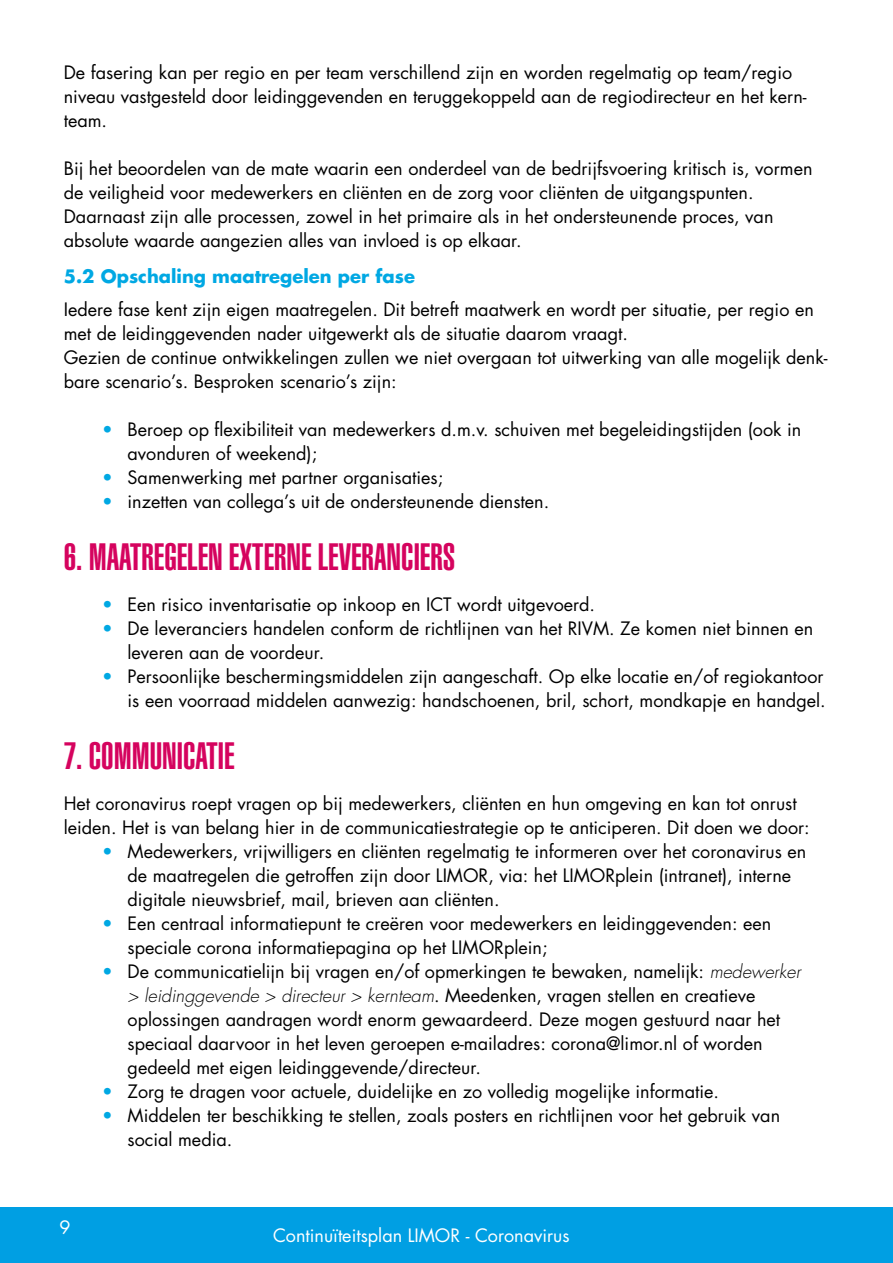
<style>
.page{position:relative;width:893px;height:1263px;background:#fff}
.page>*{position:absolute;margin:0;border:0;box-sizing:border-box;transform-origin:0 0}
.t1{font:37.5px "Helvetica LT Std Ultra Comp";color:#d5035e}
.t2{font:18px/24px "Futura Std";color:#000}
.t3{font:18px "Futura Std";color:#fff}
.t4{font:700 18px "Futura Std";color:#00a8e3}
.s1{color:#00a8e3}
.s2{font-weight:300;font-style:italic}
</style>
<div class="page">
<div style="left:0;top:1208px;width:893px;height:55px;background:#009fe3"></div>
<p class="t2" style="left:64px;top:60px;width:744px">De fasering kan per regio en per team verschillend zijn en worden regelmatig op team/regio niveau vastgesteld door leidinggevenden en teruggekoppeld aan de regiodirecteur en het kern&shy;team.</p>
<p class="t2" style="left:64px;top:156px;width:750px">Bij het beoordelen van de mate waarin een onderdeel van de bedrijfsvoering kritisch is, vormen de veiligheid voor medewerkers en cliënten en de zorg voor cliënten de uitgangspunten.<br>Daarnaast zijn alle processen, zowel in het primaire als in het ondersteunende proces, van absolute waarde aangezien alles van invloed is op elkaar.</p>
<p class="t4" style="left:64px;top:265px;width:353px">5.2 Opschaling maatregelen per fase</p>
<p class="t2" style="left:64px;top:297px;width:765px">Iedere fase kent zijn eigen maatregelen. Dit betreft maatwerk en wordt per situatie, per regio en met de leidinggevenden nader uitgewerkt als de situatie daarom vraagt.<br>Gezien de continue ontwikkelingen zullen we niet overgaan tot uitwerking van alle mogelijk denk&shy;bare scenario’s. Besproken scenario’s zijn:</p>
<p class="t2" style="left:128px;top:417px;width:675px;text-indent:-26px"><span class="s1">•</span> Beroep op flexibiliteit van medewerkers d.m.v. schuiven met begeleidingstijden (ook in avonduren of weekend);</p>
<p class="t2" style="left:102px;top:465px;width:343px"><span class="s1">•</span> Samenwerking met partner organisaties;</p>
<p class="t2" style="left:102px;top:489px;width:449px"><span class="s1">•</span> inzetten van collega’s uit de ondersteunende diensten.</p>
<h1 class="t1" style="left:64px;top:535px;width:393px">6. MAATREGELEN EXTERNE LEVERANCIERS</h1>
<p class="t2" style="left:102px;top:592px;width:495px"><span class="s1">•</span> Een risico inventarisatie op inkoop en ICT wordt uitgevoerd.</p>
<p class="t2" style="left:128px;top:616px;width:687px;text-indent:-26px"><span class="s1">•</span> De leveranciers handelen conform de richtlijnen van het RIVM. Ze komen niet binnen en leveren aan de voordeur.</p>
<p class="t2" style="left:102px;top:664px;width:725px;text-align:right"><span class="s1">•</span> Persoonlijke beschermingsmiddelen zijn aangeschaft. Op elke locatie en/of regiokantoor is een voorraad middelen aanwezig: handschoenen, bril, schort, mondkapje en handgel.</p>
<h1 class="t1" style="left:64px;top:734px;width:172px">7. COMMUNICATIE</h1>
<p class="t2" style="left:64px;top:792px;width:747px">Het coronavirus roept vragen op bij medewerkers, cliënten en hun omgeving en kan tot onrust leiden. Het is van belang hier in de communicatiestrategie op te anticiperen. Dit doen we door:</p>
<p class="t2" style="left:128px;top:839px;width:680px;text-indent:-26px"><span class="s1">•</span> Medewerkers, vrijwilligers en cliënten regelmatig te informeren over het coronavirus en de maatregelen die getroffen zijn door LIMOR, via: het LIMORplein (intranet), interne digitale nieuwsbrief, mail, brieven aan cliënten.</p>
<p class="t2" style="left:128px;top:911px;width:645px;text-indent:-26px"><span class="s1">•</span> Een centraal informatiepunt te creëren voor medewerkers en leidinggevenden: een speciale corona informatiepagina op het LIMORplein;</p>
<p class="t2" style="left:128px;top:959px;width:675px;text-indent:-26px"><span class="s1">•</span> De communicatielijn bij vragen en/of opmerkingen te bewaken, namelijk: <span class="s2">medewerker &gt; leidinggevende &gt; directeur &gt; kernteam</span>. Meedenken, vragen stellen en creatieve oplossingen aandragen wordt enorm gewaardeerd. Deze mogen gestuurd naar het speciaal daarvoor in het leven geroepen e-mailadres: corona@limor.nl of worden gedeeld met eigen leidinggevende/directeur.</p>
<p class="t2" style="left:102px;top:1079px;width:619px"><span class="s1">•</span> Zorg te dragen voor actuele, duidelijke en zo volledig mogelijke informatie.</p>
<p class="t2" style="left:128px;top:1103px;width:654px;text-indent:-26px"><span class="s1">•</span> Middelen ter beschikking te stellen, zoals posters en richtlijnen voor het gebruik van social media.</p>
<p class="t3" style="left:60px;top:1216px;width:13px">9</p>
<p class="t3" style="left:273px;top:1223px;width:298px">Continuïteitsplan LIMOR - Coronavirus</p>
</div>
